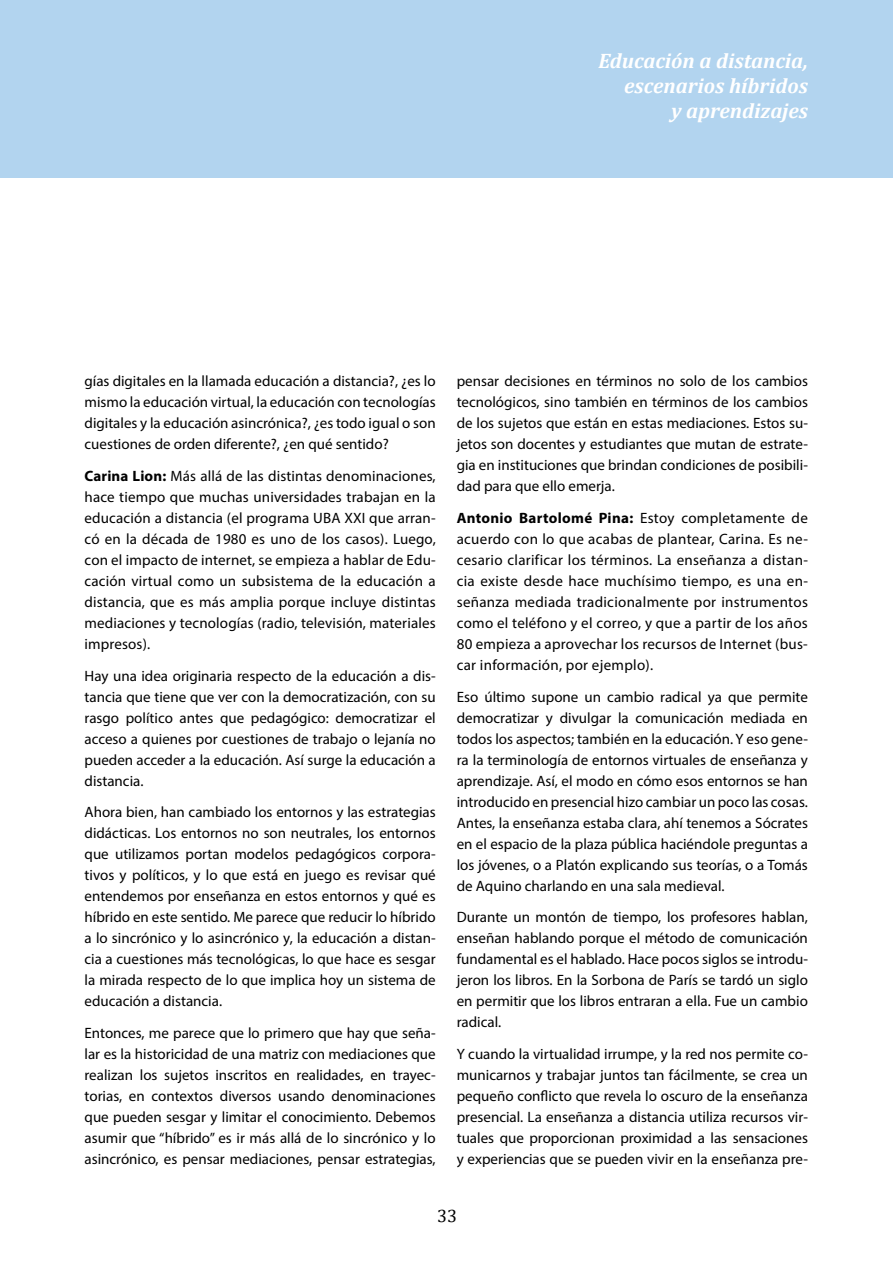
<style>
.page{position:relative;width:893px;height:1263px;background:#fff}
.page>*{position:absolute;margin:0;border:0;box-sizing:border-box;transform-origin:0 0}
.t1{font:italic 700 21px/25.2px "Cambria";color:#fff;text-align:right}
.t2{font:18px "Cambria";color:#000}
.t3{font:15px/21px "Myriad Pro";color:#000;text-align:justify}
.s1{font-weight:700}
</style>
<div class="page">
<div style="left:0;top:0;width:893px;height:177px;background:#b2d4ef"></div>
<h1 class="t1" style="left:598px;top:47px;width:211px">Educación a distancia, escenarios híbridos<br>y aprendizajes</h1>
<p class="t3" style="left:85px;top:371px;width:353px">gías digitales en la llamada educación a distancia?, ¿es lo mismo la educación virtual, la educación con tecnologías digitales y la educación asincrónica?, ¿es todo igual o son cuestiones de orden diferente?, ¿en qué sentido?</p>
<p class="t3" style="left:85px;top:465px;width:353px"><span class="s1">Carina Lion:</span> Más allá de las distintas denominaciones, hace tiempo que muchas universidades trabajan en la educación a distancia (el programa UBA XXI que arran&shy;có en la década de 1980 es uno de los casos). Luego, con el impacto de internet, se empieza a hablar de Edu&shy;cación virtual como un subsistema de la educación a distancia, que es más amplia porque incluye distintas mediaciones y tecnologías (radio, televisión, materiales impresos).</p>
<p class="t3" style="left:85px;top:665px;width:353px">Hay una idea originaria respecto de la educación a dis&shy;tancia que tiene que ver con la democratización, con su rasgo político antes que pedagógico: democratizar el acceso a quienes por cuestiones de trabajo o lejanía no pueden acceder a la educación. Así surge la educación a distancia.</p>
<p class="t3" style="left:85px;top:801px;width:353px">Ahora bien, han cambiado los entornos y las estrategias didácticas. Los entornos no son neutrales, los entornos que utilizamos portan modelos pedagógicos corpora&shy;tivos y políticos, y lo que está en juego es revisar qué entendemos por enseñanza en estos entornos y qué es híbrido en este sentido. Me parece que reducir lo híbrido a lo sincrónico y lo asincrónico y, la educación a distan&shy;cia a cuestiones más tecnológicas, lo que hace es sesgar la mirada respecto de lo que implica hoy un sistema de educación a distancia.</p>
<p class="t3" style="left:85px;top:1022px;width:353px">Entonces, me parece que lo primero que hay que seña&shy;lar es la historicidad de una matriz con mediaciones que realizan los sujetos inscritos en realidades, en trayec&shy;torias, en contextos diversos usando denominaciones que pueden sesgar y limitar el conocimiento. Debemos asumir que “híbrido” es ir más allá de lo sincrónico y lo asincrónico, es pensar mediaciones, pensar estrategias,</p>
<p class="t3" style="left:457px;top:371px;width:353px">pensar decisiones en términos no solo de los cambios tecnológicos, sino también en términos de los cambios de los sujetos que están en estas mediaciones. Estos su&shy;jetos son docentes y estudiantes que mutan de estrate&shy;gia en instituciones que brindan condiciones de posibili&shy;dad para que ello emerja.</p>
<p class="t3" style="left:457px;top:507px;width:353px"><span class="s1">Antonio Bartolomé Pina:</span> Estoy completamente de acuerdo con lo que acabas de plantear, Carina. Es ne&shy;cesario clarificar los términos. La enseñanza a distan&shy;cia existe desde hace muchísimo tiempo, es una en&shy;señanza mediada tradicionalmente por instrumentos como el teléfono y el correo, y que a partir de los años 80 empieza a aprovechar los recursos de Internet (bus&shy;car información, por ejemplo).</p>
<p class="t3" style="left:457px;top:686px;width:353px">Eso último supone un cambio radical ya que permite democratizar y divulgar la comunicación mediada en todos los aspectos; también en la educación. Y eso gene&shy;ra la terminología de entornos virtuales de enseñanza y aprendizaje. Así, el modo en cómo esos entornos se han introducido en presencial hizo cambiar un poco las cosas.<br>Antes, la enseñanza estaba clara, ahí tenemos a Sócrates en el espacio de la plaza pública haciéndole preguntas a los jóvenes, o a Platón explicando sus teorías, o a Tomás de Aquino charlando en una sala medieval.</p>
<p class="t3" style="left:457px;top:906px;width:353px">Durante un montón de tiempo, los profesores hablan, enseñan hablando porque el método de comunicación fundamental es el hablado. Hace pocos siglos se introdu&shy;jeron los libros. En la Sorbona de París se tardó un siglo en permitir que los libros entraran a ella. Fue un cambio radical.</p>
<p class="t3" style="left:457px;top:1043px;width:353px">Y cuando la virtualidad irrumpe, y la red nos permite co&shy;municarnos y trabajar juntos tan fácilmente, se crea un pequeño conflicto que revela lo oscuro de la enseñanza presencial. La enseñanza a distancia utiliza recursos vir&shy;tuales que proporcionan proximidad a las sensaciones y experiencias que se pueden vivir en la enseñanza pre-</p>
<p class="t2" style="left:437px;top:1205px;width:21px">33</p>
</div>
